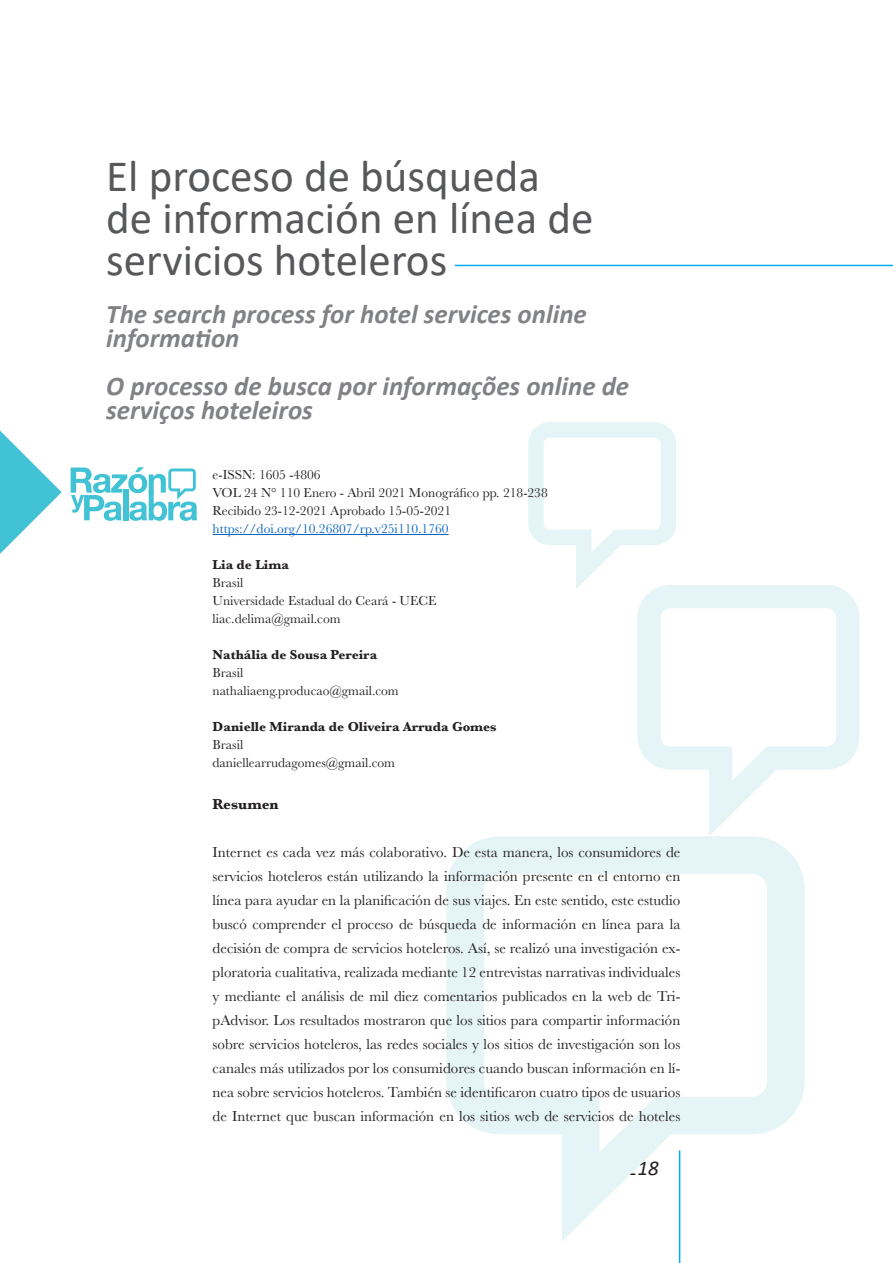
<style>
.page{position:relative;width:893px;height:1263px;background:#fff}
.page>*{position:absolute;margin:0;border:0;box-sizing:border-box;transform-origin:0 0}
.t1{font:45px/42px "Calibri";color:#57585a}
.t2{font:italic 700 27px/24px "Calibri";color:#808285}
.t3{font:italic 21px "Calibri";color:#231f20}
.Resumen{font:15px/24px "Baskerville";color:#231f20;text-align:justify}
.Resumen-2{font:700 15px "Baskerville";color:#231f20}
.t4{font:13.5px "Baskerville";color:#231f20}
.t5{font:700 13.5px "Baskerville";color:#231f20}
.t6{font:13.5px "Baskerville";color:#0563c1}
</style>
<div class="page">
<hr style="left:679px;top:1150px;width:1px;height:113px;background:#00aeef">
<svg style="left:446px;top:836px;width:359px;height:406px"></svg>
<svg style="left:637px;top:585px;width:222px;height:251px"></svg>
<svg style="left:528px;top:422px;width:148px;height:167px"></svg>
<hr style="left:213px;top:534px;width:236px;height:1px;background:#0563c1">
<svg style="left:71px;top:467px;width:126px;height:54px"></svg>
<svg style="left:0;top:431px;width:62px;height:123px"></svg>
<hr style="left:455px;top:265px;width:438px;height:1px;background:#00aeef">
<h1 class="t1" style="left:106px;top:154px;width:489px">El proceso de búsqueda de información en línea de servicios hoteleros</h1>
<h2 class="t2" style="left:106px;top:301px;width:482px">The search process for hotel services online information</h2>
<h2 class="t2" style="left:106px;top:373px;width:524px">O processo de busca por informações online de serviços hoteleiros</h2>
<h5 class="t4" style="left:213px;top:466px;width:110px">e-ISSN: 1605 -4806</h5>
<h5 class="t4" style="left:213px;top:484px;width:337px">VOL 24 N° 110 Enero - Abril 2021 Monográfico pp. 218-238</h5>
<h5 class="t4" style="left:213px;top:502px;width:240px">Recibido 23-12-2021 Aprobado 15-05-2021</h5>
<h5 class="t6" style="left:213px;top:520px;width:237px">https://doi.org/10.26807/rp.v25i110.1760</h5>
<h5 class="t5" style="left:213px;top:555px;width:78px">Lia de Lima</h5>
<h5 class="t4" style="left:213px;top:574px;width:32px">Brasil</h5>
<h5 class="t4" style="left:213px;top:592px;width:225px">Universidade Estadual do Ceará - UECE</h5>
<h5 class="t4" style="left:213px;top:610px;width:130px">liac.delima@gmail.com</h5>
<h5 class="t5" style="left:213px;top:645px;width:166px">Nathália de Sousa Pereira</h5>
<h5 class="t4" style="left:213px;top:664px;width:32px">Brasil</h5>
<h5 class="t4" style="left:213px;top:682px;width:188px">nathaliaeng.producao@gmail.com</h5>
<h5 class="t5" style="left:213px;top:717px;width:286px">Danielle Miranda de Oliveira Arruda Gomes</h5>
<h5 class="t4" style="left:213px;top:736px;width:32px">Brasil</h5>
<h5 class="t4" style="left:213px;top:754px;width:184px">daniellearrudagomes@gmail.com</h5>
<p class="Resumen-2" style="left:213px;top:794px;width:67px">Resumen</p>
<p class="Resumen" style="left:213px;top:840px;width:469px">Internet es cada vez más colaborativo. De esta manera, los consumidores de servicios hoteleros están utilizando la información presente en el entorno en línea para ayudar en la planificación de sus viajes. En este sentido, este estudio buscó comprender el proceso de búsqueda de información en línea para la decisión de compra de servicios hoteleros. Así, se realizó una investigación ex&shy;ploratoria cualitativa, realizada mediante 12 entrevistas narrativas individuales y mediante el análisis de mil diez comentarios publicados en la web de Tri&shy;pAdvisor. Los resultados mostraron que los sitios para compartir información sobre servicios hoteleros, las redes sociales y los sitios de investigación son los canales más utilizados por los consumidores cuando buscan información en lí&shy;nea sobre servicios hoteleros. También se identificaron cuatro tipos de usuarios de Internet que buscan información en los sitios web de servicios de hoteles</p>
<h3 class="t3" style="left:627px;top:1153px;width:33px">218</h3>
</div>
